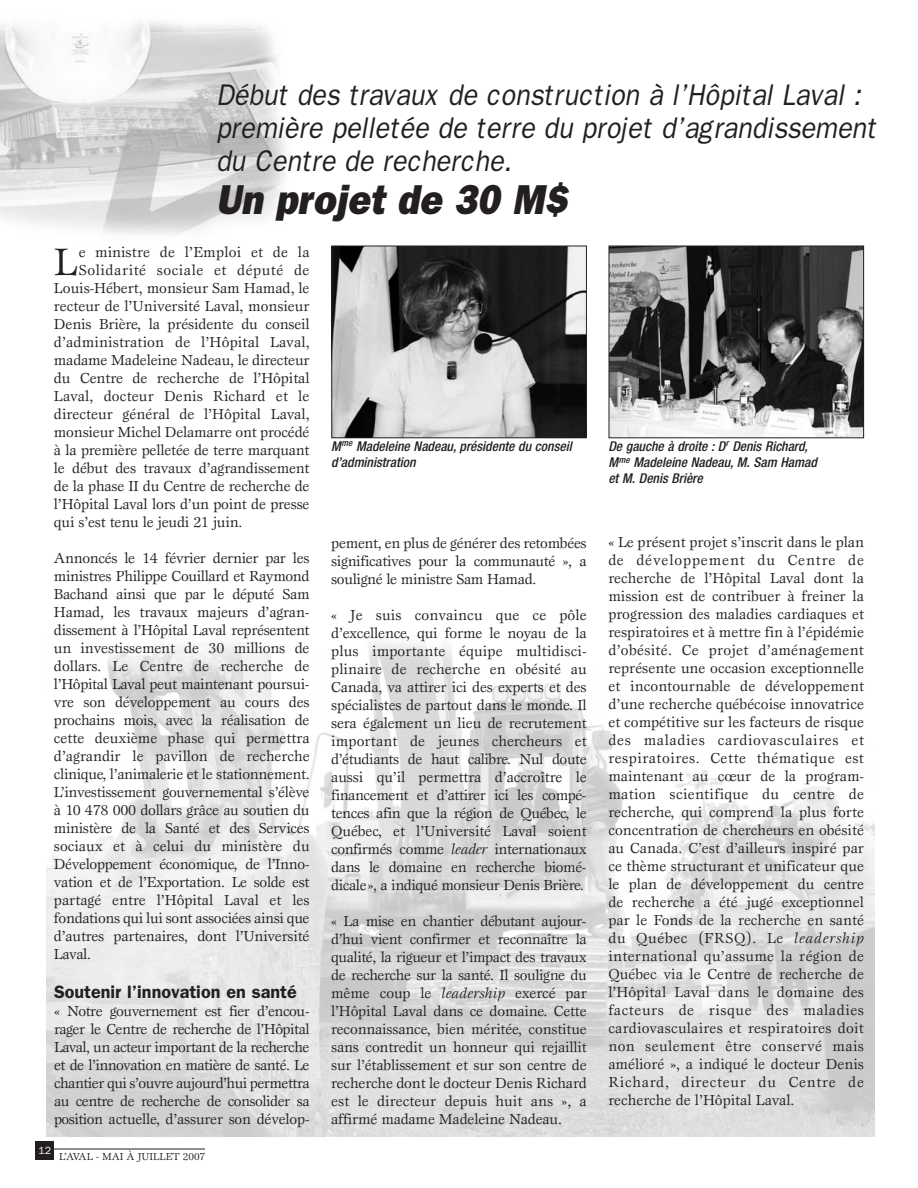
<style>
.page{position:relative;width:918px;height:1188px;background:#fff}
.page>*{position:absolute;margin:0;border:0;box-sizing:border-box;transform-origin:0 0}
.t1{font:italic 800 42px "Franklin Gothic";color:#231f20;scale:.9 1}
.t2{font:39.6px "Esprit";color:#231f20}
.t3{font:italic 30px/33px "Franklin Gothic";color:#231f20;scale:.9 1}
.t4{font:600 18px "Franklin Gothic";color:#231f20}
.t5{font:15px/18px "Esprit";letter-spacing:-.01em;color:#231f20;text-align:justify}
.t6{font:15px "Esprit";letter-spacing:.01em;color:#231f20}
.t7{font:15px "Esprit";letter-spacing:.035em;color:#231f20}
.t8{font:15px "Esprit";letter-spacing:.015em;color:#231f20}
.t9{font:italic 500 condensed 13.5px/16.2px "Helvetica Neue";color:#231f20}
.t10{font:10.5px "Esprit";color:#231f20}
.t11{font:10.5px "Franklin Gothic";color:#fff}
.s1{font-style:italic}
</style>
<div class="page">
<img style="left:46px;top:643px;width:828px;height:494px">
<img style="left:0;top:21px;width:285px;height:213px">
<div style="left:36px;top:1141px;width:18px;height:19px;background:#231f20"></div>
<hr style="left:35px;top:1149px;width:170px;height:1px;background:#231f20">
<img style="left:333px;top:248px;width:252px;height:188px">
<div style="left:331px;top:246px;width:256px;height:192px;border:1px solid #231f20"></div>
<img style="left:611px;top:248px;width:251px;height:188px">
<div style="left:609px;top:246px;width:255px;height:192px;border:1px solid #231f20"></div>
<h3 class="t3" style="left:216px;top:78px;width:735px">Début des travaux de construction à l’Hôpital Laval : première pelletée de terre du projet d’agrandissement du Centre de recherche.</h3>
<h1 class="t1" style="left:216px;top:175px;width:391px">Un projet de 30 M$</h1>
<h2 class="t2" style="left:54px;top:246px;width:25px">L</h2>
<p class="t8" style="left:79px;top:246px;width:232px">e ministre de l’Emploi et de la</p>
<p class="t7" style="left:79px;top:264px;width:232px">Solidarité sociale et député de</p>
<p class="t5" style="left:54px;top:280px;width:257px">Louis-Hébert, monsieur Sam Hamad, le</p>
<p class="t5" style="left:54px;top:298px;width:257px">recteur de l’Université Laval, monsieur</p>
<p class="t5" style="left:54px;top:316px;width:257px">Denis Brière, la présidente du conseil</p>
<p class="t6" style="left:54px;top:336px;width:257px">d’administration de l’Hôpital Laval,</p>
<p class="t5" style="left:54px;top:352px;width:257px">madame Madeleine Nadeau, le directeur</p>
<p class="t5" style="left:54px;top:370px;width:257px">du Centre de recherche de l’Hôpital</p>
<p class="t6" style="left:54px;top:390px;width:257px">Laval, docteur Denis Richard et le</p>
<p class="t5" style="left:54px;top:406px;width:257px">directeur général de l’Hôpital Laval,</p>
<p class="t5" style="left:54px;top:424px;width:257px">monsieur Michel Delamarre ont procédé</p>
<p class="t5" style="left:54px;top:442px;width:257px">à la première pelletée de terre marquant</p>
<p class="t5" style="left:54px;top:460px;width:257px">le début des travaux d’agrandissement</p>
<p class="t5" style="left:54px;top:478px;width:257px">de la phase II du Centre de recherche de</p>
<p class="t5" style="left:54px;top:496px;width:257px">l’Hôpital Laval lors d’un point de presse</p>
<p class="t5" style="left:54px;top:514px;width:190px">qui s’est tenu le jeudi 21 juin.</p>
<p class="t5" style="left:54px;top:550px;width:257px">Annoncés le 14 février dernier par les ministres Philippe Couillard et Raymond Bachand ainsi que par le député Sam Hamad, les travaux majeurs d’agran&shy;dissement à l’Hôpital Laval représentent un investissement de 30 millions de dollars. Le Centre de recherche de l’Hôpital Laval peut maintenant poursui&shy;vre son développement au cours des prochains mois, avec la réalisation de cette deuxième phase qui permettra d’agrandir le pavillon de recherche clinique, l’animalerie et le stationnement.<br>L’investissement gouvernemental s’élève à 10 478 000 dollars grâce au soutien du ministère de la Santé et des Services sociaux et à celui du ministère du Développement économique, de l’Inno&shy;vation et de l’Exportation. Le solde est partagé entre l’Hôpital Laval et les fondations qui lui sont associées ainsi que d’autres partenaires, dont l’Université Laval.</p>
<p class="t4" style="left:54px;top:981px;width:244px">Soutenir l’innovation en santé</p>
<p class="t5" style="left:54px;top:1003px;width:257px">« Notre gouvernement est fier d’encou&shy;rager le Centre de recherche de l’Hôpital Laval, un acteur important de la recherche et de l’innovation en matière de santé. Le chantier qui s’ouvre aujourd’hui permettra au centre de recherche de consolider sa position actuelle, d’assurer son dévelop-</p>
<p class="t11" style="left:39px;top:1144px;width:14px">12</p>
<p class="t10" style="left:59px;top:1152px;width:147px">L’AVAL - MAI À JUILLET 2007</p>
<p class="t9" style="left:331px;top:439px;width:242px">M<sup>me</sup> Madeleine Nadeau, présidente du conseil d’administration</p>
<p class="t9" style="left:608px;top:439px;width:210px">De gauche à droite : D<sup>r</sup> Denis Richard,<br>M<sup>me</sup> Madeleine Nadeau, M. Sam Hamad et M. Denis Brière</p>
<p class="t5" style="left:331px;top:535px;width:257px">pement, en plus de générer des retombées significatives pour la communauté », a souligné le ministre Sam Hamad.</p>
<p class="t5" style="left:331px;top:607px;width:257px">« Je suis convaincu que ce pôle d’excellence, qui forme le noyau de la plus importante équipe multidisci&shy;plinaire de recherche en obésité au Canada, va attirer ici des experts et des spécialistes de partout dans le monde. Il sera également un lieu de recrutement important de jeunes chercheurs et d’étudiants de haut calibre. Nul doute aussi qu’il permettra d’accroître le financement et d’attirer ici les compé&shy;tences afin que la région de Québec, le Québec, et l’Université Laval soient confirmés comme <span class="s1">leader</span> internationaux dans le domaine en recherche biomé&shy;dicale», a indiqué monsieur Denis Brière.</p>
<p class="t5" style="left:331px;top:913px;width:257px">« La mise en chantier débutant aujour&shy;d’hui vient confirmer et reconnaître la qualité, la rigueur et l’impact des travaux de recherche sur la santé. Il souligne du même coup le <span class="s1">leadership</span> exercé par l’Hôpital Laval dans ce domaine. Cette reconnaissance, bien méritée, constitue sans contredit un honneur qui rejaillit sur l’établissement et sur son centre de recherche dont le docteur Denis Richard est le directeur depuis huit ans », a affirmé madame Madeleine Nadeau.</p>
<p class="t5" style="left:608px;top:534px;width:257px">« Le présent projet s’inscrit dans le plan de développement du Centre de recherche de l’Hôpital Laval dont la mission est de contribuer à freiner la progression des maladies cardiaques et respiratoires et à mettre fin à l’épidémie d’obésité. Ce projet d’aménagement représente une occasion exceptionnelle et incontournable de développement d’une recherche québécoise innovatrice et compétitive sur les facteurs de risque des maladies cardiovasculaires et respiratoires. Cette thématique est maintenant au cœur de la program&shy;mation scientifique du centre de recherche, qui comprend la plus forte concentration de chercheurs en obésité au Canada. C’est d’ailleurs inspiré par ce thème structurant et unificateur que le plan de développement du centre de recherche a été jugé exceptionnel par le Fonds de la recherche en santé du Québec (FRSQ). Le <span class="s1">leadership </span>international qu’assume la région de Québec via le Centre de recherche de l’Hôpital Laval dans le domaine des facteurs de risque des maladies cardiovasculaires et respiratoires doit non seulement être conservé mais amélioré », a indiqué le docteur Denis Richard, directeur du Centre de recherche de l’Hôpital Laval.</p>
</div>
